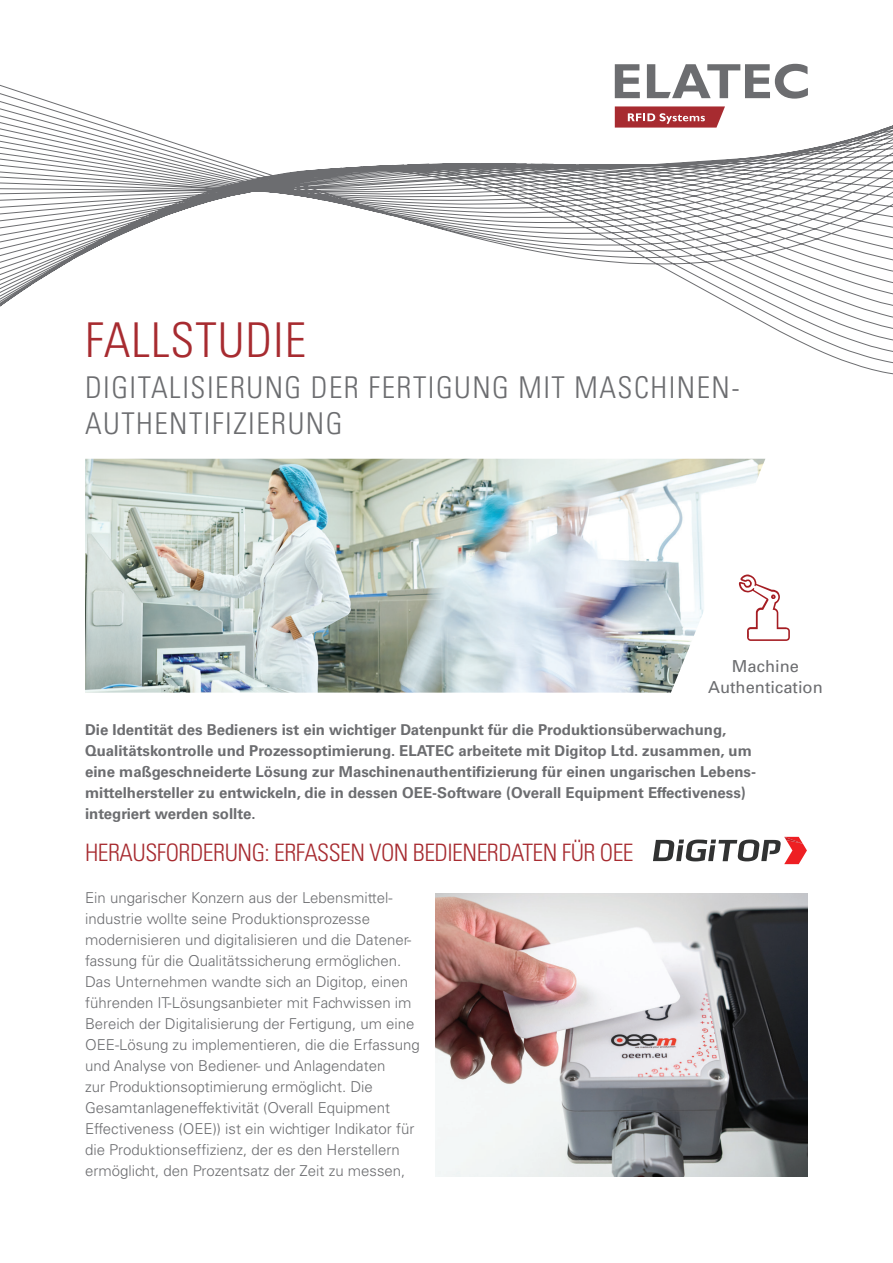
<style>
.page{position:relative;width:893px;height:1263px;background:#fff}
.page>*{position:absolute;margin:0;border:0;box-sizing:border-box;transform-origin:0 0}
.t1{font:300 condensed 48px "Univers";letter-spacing:.02em;color:#a72b30}
.t2{font:300 condensed 30px/36px "Univers";letter-spacing:.05em;color:#6c6d70}
.t3{font:300 condensed 24px "Univers";letter-spacing:-.02em;color:#a72b30}
.t4{font:16.5px/21px "Univers";color:#6c6d70;text-align:center}
.t5{font:300 15px/21px "Univers LT";color:#6c6d70}
.t6{font:700 15px/21px "Univers LT";color:#6c6d70}
</style>
<div class="page">
<svg style="left:653px;top:837px;width:154px;height:27px"></svg>
<svg style="left:765px;top:587px;width:25px;height:54px"></svg>
<svg style="left:0;top:63px;width:893px;height:312px"></svg>
<img style="left:85px;top:459px;width:680px;height:234px">
<img style="left:436px;top:893px;width:372px;height:283px">
<h1 class="t1" style="left:85px;top:311px;width:223px">FALLSTUDIE</h1>
<h2 class="t2" style="left:85px;top:370px;width:656px">DIGITALISIERUNG DER FERTIGUNG MIT MASCHINEN-<br>AUTHENTIFIZIERUNG</h2>
<p class="t4" style="left:708px;top:655px;width:116px">Machine<br>Authentication</p>
<p class="t6" style="left:85px;top:719px;width:673px">Die Identität des Bedieners ist ein wichtiger Datenpunkt für die Produktionsüberwachung, Qualitätskontrolle und Prozessoptimierung. ELATEC arbeitete mit Digitop Ltd. zusammen, um eine maßgeschneiderte Lösung zur Maschinenauthentifizierung für einen ungarischen Lebens&shy;mittelhersteller zu entwickeln, die in dessen OEE-Software (Overall Equipment Effectiveness) integriert werden sollte.</p>
<h3 class="t3" style="left:85px;top:838px;width:550px">HERAUSFORDERUNG: ERFASSEN VON BEDIENERDATEN FÜR OEE</h3>
<p class="t5" style="left:85px;top:887px;width:336px">Ein ungarischer Konzern aus der Lebensmittel&shy;industrie wollte seine Produktionsprozesse modernisieren und digitalisieren und die Datener&shy;fassung für die Qualitätssicherung ermöglichen.<br>Das Unternehmen wandte sich an Digitop, einen führenden IT-Lösungsanbieter mit Fachwissen im Bereich der Digitalisierung der Fertigung, um eine OEE-Lösung zu implementieren, die die Erfassung und Analyse von Bediener- und Anlagendaten<br>zur Produktionsoptimierung ermöglicht. Die Gesamtanlageneffektivität (Overall Equipment Effectiveness (OEE)) ist ein wichtiger Indikator für die Produktionseffizienz, der es den Herstellern ermöglicht, den Prozentsatz der Zeit zu messen,</p>
</div>
